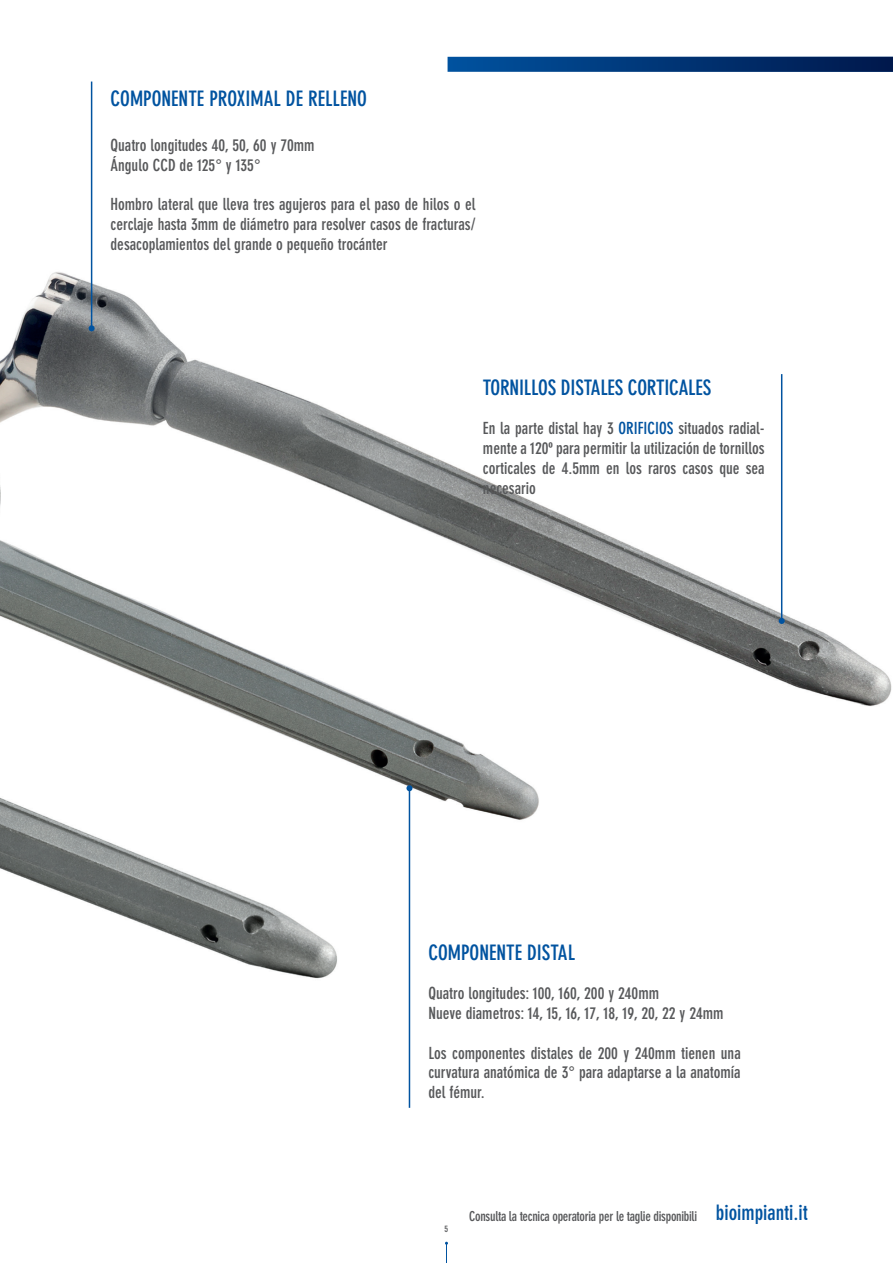
<style>
.page{position:relative;width:893px;height:1263px;background:#fff}
.page>*{position:absolute;margin:0;border:0;box-sizing:border-box;transform-origin:0 0}
.t1{font:700 condensed 21px "DIN Neuzeit Grotesk";color:#0153a0}
.t2{font:700 condensed 16.5px/19.8px "DIN Neuzeit Grotesk";color:#57585a;text-align:justify}
.t3{font:700 condensed 13.5px "DIN Neuzeit Grotesk";letter-spacing:-.02em;color:#57585a}
.t4{font:700 condensed 9px "DIN Neuzeit Grotesk";color:#57585a}
.s1{color:#0153a0}
</style>
<div class="page">
<img style="left:0;top:219px;width:892px;height:889px">
<hr style="left:91px;top:82px;width:1px;height:246px;background:#0153a0">
<svg style="left:89px;top:325px;width:6px;height:6px"></svg>
<svg style="left:448px;top:57px;width:445px;height:15px;background:#023676"></svg>
<svg style="left:445px;top:1242px;width:3px;height:21px"></svg>
<hr style="left:409px;top:788px;width:1px;height:320px;background:#0153a0">
<svg style="left:406px;top:785px;width:6px;height:6px"></svg>
<hr style="left:781px;top:374px;width:1px;height:247px;background:#0153a0">
<svg style="left:779px;top:618px;width:6px;height:6px"></svg>
<p class="t1" style="left:111px;top:86px;width:258px">COMPONENTE PROXIMAL DE RELLENO</p>
<p class="t2" style="left:111px;top:135px;width:206px">Quatro longitudes 40, 50, 60 y 70mm<br>Ángulo CCD de 125° y 135°</p>
<p class="t2" style="left:111px;top:195px;width:367px">Hombro lateral que lleva tres agujeros para el paso de hilos o el cerclaje hasta 3mm de diámetro para resolver casos de fracturas/ desacoplamientos del grande o pequeño trocánter</p>
<p class="t1" style="left:483px;top:375px;width:230px">TORNILLOS DISTALES CORTICALES</p>
<p class="t2" style="left:483px;top:419px;width:283px">En la parte distal hay 3 <span class="s1">ORIFICIOS</span> situados radial&shy;mente a 120º para permitir la utilización de tornillos corticales de 4.5mm en los raros casos que sea necesario</p>
<p class="t1" style="left:428px;top:940px;width:148px">COMPONENTE DISTAL</p>
<p class="t2" style="left:428px;top:984px;width:297px">Quatro longitudes: 100, 160, 200 y 240mm<br>Nueve diametros: 14, 15, 16, 17, 18, 19, 20, 22 y 24mm</p>
<p class="t2" style="left:428px;top:1043px;width:314px">Los componentes distales de 200 y 240mm tienen una curvatura anatómica de 3° para adaptarse a la anatomía del fémur.</p>
<p class="t4" style="left:445px;top:1224px;width:5px">5</p>
<p class="t3" style="left:469px;top:1208px;width:229px">Consulta la tecnica operatoria per le taglie disponibili</p>
<p class="t1" style="left:716px;top:1201px;width:94px">bioimpianti.it</p>
</div>
